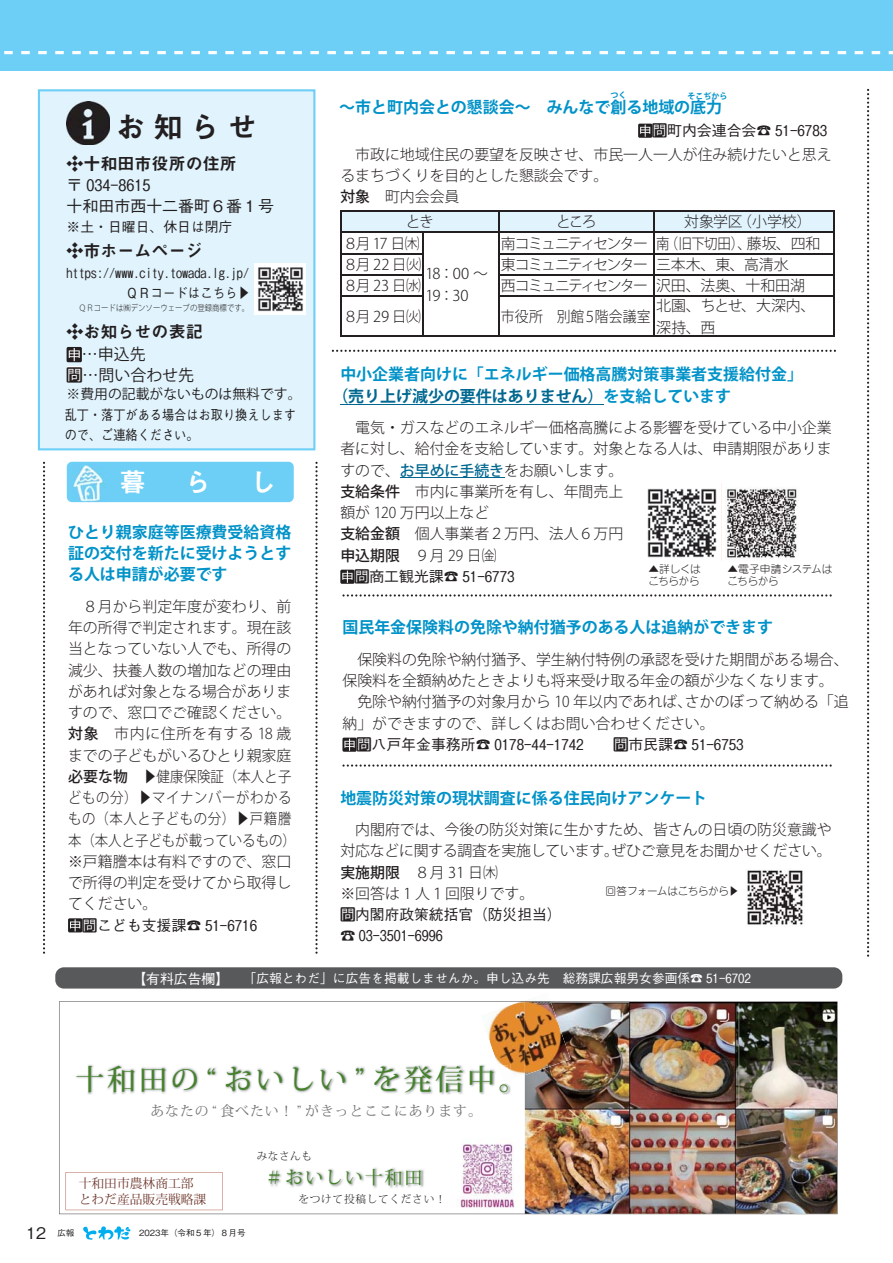
<style>
.page{position:relative;width:893px;height:1263px;background:#fff}
.page>*{position:absolute;margin:0;border:0;box-sizing:border-box;transform-origin:0 0}
.t1{font:29.7px "Midashi Go Pro MB31 90 msp RKSJ H";color:#231f20}
.t2{font:28.65px "Koz Min Pro Medium 90 msp RKSJ H";letter-spacing:.1em;color:#45812b}
.t3{font:26.55px "Midashi Go Pro MB31 90 msp RKSJ H";color:#fff}
.t4{font:18px "Koz Min Pro Medium 90 msp RKSJ H";letter-spacing:.1em;color:#45812b}
.t5{font:16.95px "Midashi Go Pro MB31 90 msp RKSJ H";color:#231f20}
.t6{font:15.9px/21.3px "Koz Go Pro Bold 90 msp RKSJ H";color:#0092c8}
.t7{font:15.9px/20.2px "Gothic BBB Pro Medium 90 msp RKSJ H";color:#231f20}
.t8{font:15.9px/20.2px "Koz Go Pro Regular 90 msp RKSJ H";color:#231f20}
.t9{font:14.85px/21.3px "Koz Go Pro Light 90 msp RKSJ H";color:#231f20}
.t10{font:14.85px/21.3px "Gothic BBB Pro Medium 90 msp RKSJ H";color:#231f20}
.t11{font:14.85px "Koz Go Pro Light 90 msp RKSJ H";letter-spacing:-.08em;color:#231f20}
.t12{font:14.85px "Koz Go Pro Light 90 msp RKSJ H";letter-spacing:-.09em;color:#231f20}
.t13{font:14.85px "Koz Go Pro Light 90 msp RKSJ H";color:#231f20;scale:.93 1}
.t14{font:13.8px/20.2px "Gothic BBB Pro Medium 90 msp RKSJ H";color:#231f20;text-align:right;scale:.88 1}
.t15{font:13.8px "Koz Min Pro Regular 90 msp RKSJ H";letter-spacing:.07em;color:#6d6e70}
.t16{font:13.8px "Koz Go Pro Regular 90 msp RKSJ H";color:#231f20}
.t17{font:13.8px "Gothic BBB Pro Medium 90 msp RKSJ H";color:#231f20}
.t18{font:12.75px "Gothic BBB Pro Medium 90 msp RKSJ H";color:#fff}
.t19{font:12.75px/15.9px "Koz Min Pro Regular 90 msp RKSJ H";color:#6e352b}
.t20{font:10.65px/12.8px "Jun 101 Pro Light 90 msp RKSJ H";letter-spacing:-.02em;color:#231f20}
.t21{font:10.65px "Koz Min Pro Light 90 msp RKSJ H";letter-spacing:.07em;color:#231f20}
.t22{font:8.55px "Koz Go Pro Light 90 msp RKSJ H";color:#231f20;scale:.87 1}
.t23{font:8.55px "Gothic BBB Pro Medium 90 msp RKSJ H";color:#231f20}
.t24{font:7.95px "Koz Go Pro Bold 90 msp RKSJ H";color:#0092c8}
.s1{font-family:"Gothic BBB Pro Medium 90 msp RKSJ H"}
.s2{font-family:"Koz Go Pro Medium 90 msp RKSJ H"}
.s3{color:#006890}
.s4{font-family:"Koz Go Pro Medium 90 msp RKSJ H";color:#006890}
.s5{font-family:"Koz Go Pro Light 90 msp RKSJ H"}
.s6{font-size:13.8px}
.s7{font-size:8.55px}
</style>
<div class="page">
<svg style="left:59px;top:1002px;width:466px;height:212px"></svg>
<img style="left:450px;top:1139px;width:73px;height:73px">
<img style="left:75px;top:1064px;width:435px;height:31px">
<img style="left:77px;top:1065px;width:431px;height:27px">
<img style="left:525px;top:1002px;width:312px;height:212px">
<img style="left:480px;top:1000px;width:71px;height:80px">
<img style="left:497px;top:1064px;width:13px;height:17px">
<img style="left:498px;top:1065px;width:10px;height:17px">
<img style="left:525px;top:1002px;width:45px;height:73px">
<img style="left:268px;top:1168px;width:156px;height:21px">
<svg style="left:66px;top:1172px;width:157px;height:38px"></svg>
<svg style="left:83px;top:1226px;width:48px;height:14px"></svg>
<div style="left:0;top:0;width:892px;height:70px;background:#6dcff6"></div>
<svg style="left:4px;top:51px;width:888px;height:3px"></svg>
<svg style="left:43px;top:462px;width:2px;height:492px"></svg>
<svg style="left:315px;top:462px;width:2px;height:492px"></svg>
<div style="left:67px;top:462px;width:227px;height:40px;background:#6dcff6;border-radius:5px"></div>
<img style="left:72px;top:465px;width:34px;height:37px">
<div style="left:38px;top:89px;width:277px;height:361px;background:#e1f4fd"></div>
<img style="left:67px;top:102px;width:43px;height:43px">
<img style="left:254px;top:264px;width:52px;height:51px">
<div style="left:68px;top:367px;width:14px;height:14px;background:#fff"></div>
<svg style="left:67px;top:347px;width:15px;height:15px"></svg>
<svg style="left:69px;top:348px;width:11px;height:13px"></svg>
<hr style="left:340px;top:404px;width:263px;height:1px;background:#006890">
<hr style="left:400px;top:477px;width:104px;height:1px;background:#006890">
<svg style="left:340px;top:570px;width:14px;height:14px"></svg>
<svg style="left:342px;top:571px;width:10px;height:12px"></svg>
<img style="left:647px;top:488px;width:70px;height:70px">
<img style="left:721px;top:483px;width:76px;height:77px">
<svg style="left:68px;top:918px;width:14px;height:14px"></svg>
<svg style="left:70px;top:919px;width:10px;height:12px"></svg>
<svg style="left:638px;top:124px;width:14px;height:14px"></svg>
<svg style="left:640px;top:125px;width:10px;height:12px"></svg>
<hr style="left:340px;top:210px;width:83px;height:2px;background:#231f20">
<hr style="left:423px;top:210px;width:231px;height:2px;background:#231f20">
<hr style="left:654px;top:210px;width:180px;height:2px;background:#231f20">
<svg style="left:340px;top:212px;width:494px;height:84px"></svg>
<hr style="left:340px;top:296px;width:84px;height:1px;background:#231f20">
<hr style="left:340px;top:297px;width:1px;height:39px;background:#231f20">
<hr style="left:423px;top:297px;width:1px;height:39px;background:#231f20">
<hr style="left:498px;top:296px;width:156px;height:1px;background:#231f20">
<hr style="left:498px;top:297px;width:1px;height:39px;background:#231f20">
<hr style="left:654px;top:296px;width:180px;height:1px;background:#231f20">
<hr style="left:653px;top:297px;width:1px;height:39px;background:#231f20">
<hr style="left:833px;top:297px;width:1px;height:39px;background:#231f20">
<hr style="left:340px;top:336px;width:494px;height:1px;background:#231f20">
<svg style="left:342px;top:738px;width:14px;height:14px"></svg>
<svg style="left:344px;top:739px;width:10px;height:12px"></svg>
<svg style="left:332px;top:350px;width:504px;height:2px"></svg>
<svg style="left:342px;top:594px;width:489px;height:3px"></svg>
<svg style="left:867px;top:89px;width:2px;height:868px"></svg>
<svg style="left:342px;top:765px;width:489px;height:2px"></svg>
<img style="left:747px;top:870px;width:56px;height:55px">
<div style="left:55px;top:967px;width:787px;height:22px;background:#58595b;border-radius:9px"></div>
<h1 class="t1" style="left:116px;top:116px;width:143px">お知らせ</h1>
<p class="t5" style="left:67px;top:157px;width:172px">❖十和田市役所の住所</p>
<p class="t7" style="left:67px;top:177px;width:209px">〒 034-8615<br>十和田市西十二番町６番１号</p>
<p class="t17" style="left:67px;top:222px;width:167px">※土・日曜日、休日は閉庁</p>
<p class="t5" style="left:67px;top:244px;width:138px">❖市ホームページ</p>
<p class="t14" style="left:67px;top:264px;width:210px">https://www.city.towada.lg.jp/<br>ＱＲコードはこちら▶</p>
<p class="t22" style="left:79px;top:304px;width:197px">ＱＲコードは㈱デンソーウェーブの登録商標です。</p>
<p class="t5" style="left:67px;top:325px;width:138px">❖お知らせの表記</p>
<p class="t8" style="left:67px;top:346px;width:129px;text-indent:15px">…申込先<br><span class="s1">問</span>…問い合わせ先</p>
<p class="t16" style="left:67px;top:388px;width:236px">※費用の記載がないものは無料です。</p>
<p class="t14" style="left:65px;top:407px;width:264px;text-align:left">乱丁・落丁がある場合はお取り換えしますので、ご連絡ください。</p>
<h3 class="t3" style="left:119px;top:472px;width:28px">暮</h3>
<h3 class="t3" style="left:185px;top:472px;width:28px">ら</h3>
<h3 class="t3" style="left:250px;top:472px;width:28px">し</h3>
<p class="t6" style="left:68px;top:523px;width:225px;text-align:justify">ひとり親家庭等医療費受給資格証の交付を新たに受けようとする人は申請が必要です</p>
<p class="t9" style="left:68px;top:598px;width:229px">　８月から判定年度が変わり、前年の所得で判定されます。現在該当となっていない人でも、所得の減少、扶養人数の増加などの理由があれば対象となる場合がありますので、窓口でご確認ください。<span class="s2">対象</span>　市内に住所を有する 18 歳までの子どもがいるひとり親家庭<span class="s2">必要な物　</span>▶健康保険証（本人と子どもの分）▶マイナンバーがわかるもの（本人と子どもの分）▶戸籍謄本（本人と子どもが載っているもの）※戸籍謄本は有料ですので、窓口で所得の判定を受けてから取得してください。</p>
<p class="t10" style="left:82px;top:916px;width:176px">問こども支援課☎ 51-6716</p>
<p class="t24" style="left:610px;top:92px;width:17px">つく</p>
<p class="t24" style="left:687px;top:94px;width:41px">そこぢから</p>
<p class="t10" style="left:652px;top:122px;width:176px">問町内会連合会☎ 51-6783</p>
<p class="t6" style="left:339px;top:99px;width:384px">～市と町内会との懇談会～　みんなで創る地域の底力</p>
<p class="t9" style="left:340px;top:146px;width:493px">　市政に地域住民の要望を反映させ、市民一人一人が住み続けたいと思えるまちづくりを目的とした懇談会です。<br><span class="s2">対象</span>　町内会会員</p>
<p class="t9" style="left:406px;top:213px;width:30px">とき</p>
<p class="t9" style="left:556px;top:213px;width:42px">ところ</p>
<p class="t9" style="left:684px;top:213px;width:129px">対象学区（小学校）</p>
<p class="t9" style="left:343px;top:234px;width:78px">８月 17 日㈭</p>
<p class="t9" style="left:425px;top:265px;width:64px">18：00 ～<br>19：30</p>
<p class="t11" style="left:501px;top:237px;width:321px">南コミュニティセンター南（旧下切田）、藤坂、四和</p>
<p class="t9" style="left:343px;top:256px;width:80px">８月 22 日㈫</p>
<p class="t12" style="left:501px;top:259px;width:289px">東コミュニティセンター三本木、東、高清水</p>
<p class="t9" style="left:343px;top:277px;width:80px">８月 23 日㈬</p>
<p class="t11" style="left:501px;top:280px;width:305px">西コミュニティセンター沢田、法奥、十和田湖</p>
<p class="t9" style="left:343px;top:308px;width:80px">８月 29 日㈫</p>
<p class="t13" style="left:501px;top:311px;width:162px">市役所　別館５階会議室</p>
<p class="t9" style="left:656px;top:297px;width:161px">北園、ちとせ、大深内、深持、西</p>
<p class="t6" style="left:332px;top:366px;width:472px;text-indent:8px">中小企業者向けに「エネルギー価格高騰対策事業者支援給付金」<span class="s3">（売り上げ減少の要件はありません）</span>を支給しています</p>
<p class="t9" style="left:340px;top:419px;width:493px;text-indent:15px">電気・ガスなどのエネルギー価格高騰による影響を受けている中小企業者に対し、給付金を支給しています。対象となる人は、申請期限がありますので、<span class="s4">お早めに手続き</span>をお願いします。<br><span class="s2">支給条件</span>　市内に事業所を有し、年間売上<br>額が 120 万円以上など<br><span class="s2">支給金額</span>　個人事業者２万円、法人６万円<br><span class="s2">申込期限</span>　９月 29 日㈮</p>
<p class="t10" style="left:354px;top:568px;width:161px">問商工観光課☎ 51-6773</p>
<p class="t20" style="left:648px;top:564px;width:54px">▲詳しくはこちらから</p>
<p class="t20" style="left:727px;top:564px;width:106px">▲電子申請システムはこちらから</p>
<p class="t6" style="left:342px;top:619px;width:432px">国民年金保険料の免除や納付猶予のある人は追納ができます</p>
<p class="t9" style="left:342px;top:651px;width:507px;text-indent:15px">保険料の免除や納付猶予、学生納付特例の承認を受けた期間がある場合、保険料を全額納めたときよりも将来受け取る年金の額が少なくなります。　免除や納付猶予の対象月から 10 年以内であれば、さかのぼって納める「追納」ができますので、詳しくはお問い合わせください。</p>
<p class="t10" style="left:356px;top:736px;width:228px">問八戸年金事務所☎ 0178-44-1742</p>
<p class="t10" style="left:613px;top:736px;width:132px">問市民課☎ 51-6753</p>
<p class="t6" style="left:340px;top:789px;width:368px">地震防災対策の現状調査に係る住民向けアンケート</p>
<p class="t9" style="left:340px;top:821px;width:507px">　内閣府では、今後の防災対策に生かすため、皆さんの日頃の防災意識や対応などに関する調査を実施しています。ぜひご意見をお聞かせください。　<span class="s2">実施期限　</span>８月 31 日㈭<br>※回答は 1 人１回限りです。</p>
<p class="t10" style="left:340px;top:906px;width:223px">問内閣府政策統括官（防災担当）<span class="s5">☎</span> 03-3501-6996</p>
<p class="t20" style="left:605px;top:886px;width:135px">回答フォームはこちらから▶</p>
<p class="t18" style="left:132px;top:974px;width:620px"><span class="s6">【有料広告欄】　　</span>「広報とわだ」に広告を掲載しませんか。申し込み先　総務課広報男女参画係☎ 51-6702</p>
<h2 class="t2" style="left:76px;top:1068px;width:453px">十和田の “おいしい ”を発信中。</h2>
<p class="t15" style="left:150px;top:1105px;width:333px">あなたの “ 食べたい！ ” がきっとここにあります。</p>
<p class="t21" style="left:257px;top:1152px;width:57px">みなさんも</p>
<p class="t4" style="left:265px;top:1170px;width:159px">＃おいしい十和田</p>
<p class="t21" style="left:298px;top:1195px;width:149px">をつけて投稿してください！</p>
<p class="t19" style="left:79px;top:1177px;width:129px">十和田市農林商工部とわだ産品販売戦略課</p>
<p class="t7" style="left:26px;top:1225px;width:50px">12 <span class="s7">広報</span></p>
<p class="t23" style="left:139px;top:1230px;width:108px">2023年（令和５年）８月号</p>
</div>
